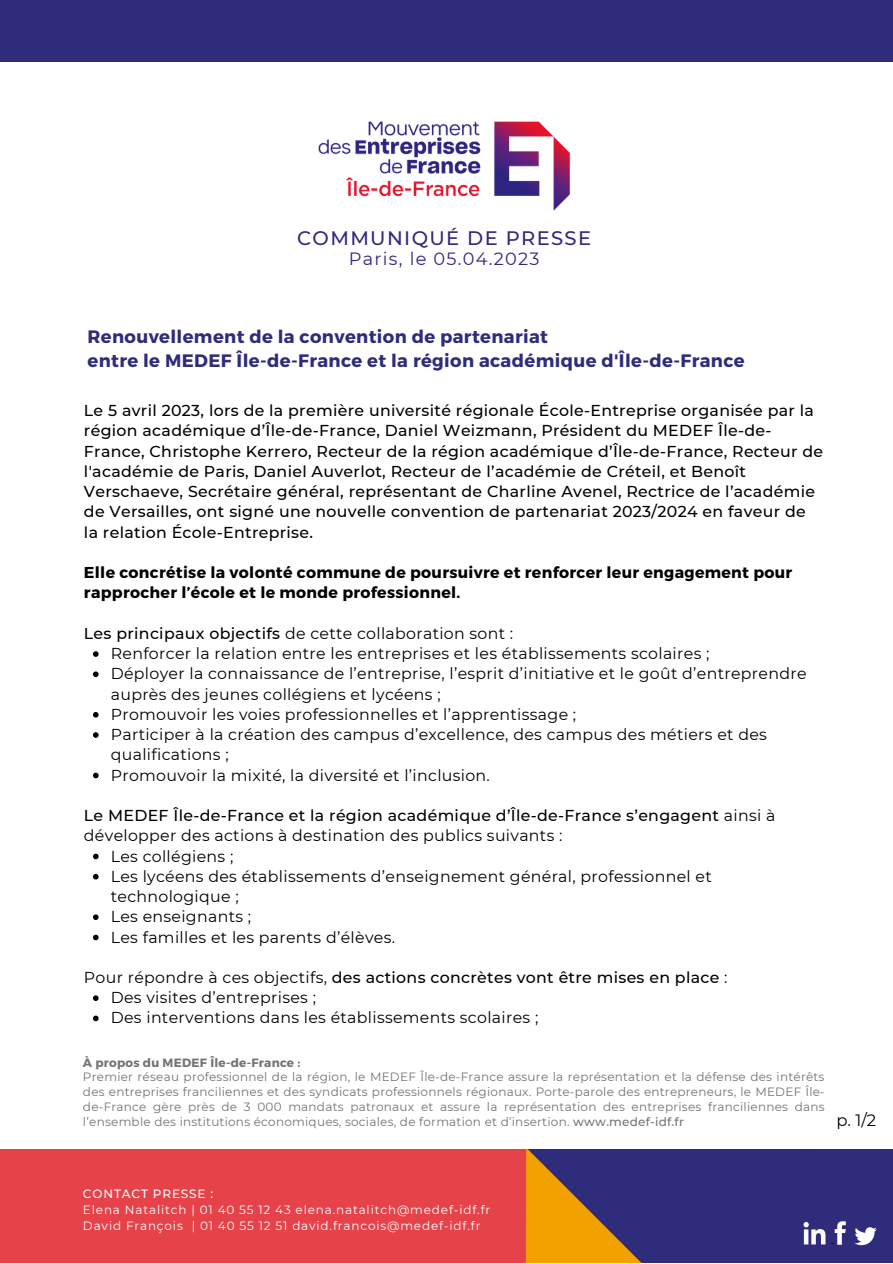
<style>
.page{position:relative;width:893px;height:1264px;background:#fff}
.page>*{position:absolute;margin:0;border:0;box-sizing:border-box;transform-origin:0 0}
.t1{font:500 19.5px "Montserrat";letter-spacing:.07em;color:#31297f}
.t2{font:700 18px/23.5px "Montserrat";letter-spacing:.02em;color:#2f2c7b}
.t3{font:17.7px "Montserrat";letter-spacing:.07em;color:#31297f}
.t4{font:16.5px "Montserrat";color:#000}
.t5{font:500 15.75px/20.2px "Montserrat";letter-spacing:.02em;color:#000}
.t6{font:15.75px/20.2px "Montserrat";letter-spacing:.02em;color:#000}
.t7{font:700 15.75px/20.2px "Montserrat";letter-spacing:.02em;color:#000}
.t8{font:12px/15px "Montserrat";letter-spacing:.02em;color:#737373;text-align:justify}
.t9{font:12px/16px "Montserrat";letter-spacing:.07em;color:#fff}
.t10{font:700 12px "Montserrat";letter-spacing:.02em;color:#737373}
.t11{font:500 12px "Montserrat";letter-spacing:.07em;color:#fff}
.s1{font-weight:500}
.s2{font-weight:400}
</style>
<div class="page">
<img style="left:0;top:1149px;width:892px;height:113px">
<div style="left:0;top:0;width:892px;height:1112px;background:#2f2c7b"></div>
<div style="left:0;top:62px;width:892px;height:1054px;background:#fff"></div>
<img style="left:318px;top:121px;width:252px;height:90px">
<svg style="left:799px;top:1217px;width:46px;height:31px"></svg>
<svg style="left:854px;top:1227px;width:22px;height:18px"></svg>
<svg style="left:93px;top:651px;width:6px;height:6px"></svg>
<svg style="left:93px;top:671px;width:6px;height:6px"></svg>
<svg style="left:93px;top:712px;width:6px;height:5px"></svg>
<svg style="left:93px;top:732px;width:6px;height:5px"></svg>
<svg style="left:93px;top:772px;width:6px;height:6px"></svg>
<svg style="left:93px;top:853px;width:6px;height:6px"></svg>
<svg style="left:93px;top:873px;width:6px;height:6px"></svg>
<svg style="left:93px;top:914px;width:6px;height:6px"></svg>
<svg style="left:93px;top:934px;width:6px;height:6px"></svg>
<svg style="left:93px;top:995px;width:6px;height:5px"></svg>
<svg style="left:93px;top:1015px;width:6px;height:6px"></svg>
<p class="t1" style="left:297px;top:226px;width:295px">COMMUNIQUÉ DE PRESSE</p>
<p class="t3" style="left:349px;top:248px;width:192px">Paris, le 05.04.2023</p>
<p class="t2" style="left:87px;top:324px;width:658px">Renouvellement de la convention de partenariat<br>entre le MEDEF Île-de-France et la région académique d'Île-de-France</p>
<p class="t5" style="left:84px;top:400px;width:740px">Le 5 avril 2023, lors de la première université régionale École-Entreprise organisée par la région académique d’Île-de-France, Daniel Weizmann, Président du MEDEF Île-de-France, Christophe Kerrero, Recteur de la région académique d’Île-de-France, Recteur de l'académie de Paris, Daniel Auverlot, Recteur de l’académie de Créteil, et Benoît Verschaeve, Secrétaire général, représentant de Charline Avenel, Rectrice de l’académie de Versailles, ont signé une nouvelle convention de partenariat 2023/2024 en faveur de la relation École-Entreprise.</p>
<p class="t7" style="left:84px;top:561px;width:709px">Elle concrétise la volonté commune de poursuivre et renforcer leur engagement pour rapprocher l’école et le monde professionnel.</p>
<p class="t6" style="left:84px;top:623px;width:431px"><span class="s1">Les principaux objectifs</span> de cette collaboration sont :</p>
<p class="t6" style="left:111px;top:643px;width:697px">Renforcer la relation entre les entreprises et les établissements scolaires ;<br>Déployer la connaissance de l’entreprise, l’esprit d’initiative et le goût d’entreprendre auprès des jeunes collégiens et lycéens ;<br>Promouvoir les voies professionnelles et l’apprentissage ;<br>Participer à la création des campus d’excellence, des campus des métiers et des qualifications ;<br>Promouvoir la mixité, la diversité et l’inclusion.</p>
<p class="t5" style="left:84px;top:805px;width:692px">Le MEDEF Île-de-France et la région académique d’Île-de-France s’engagent <span class="s2">ainsi à développer des actions à destination des publics suivants :</span></p>
<p class="t6" style="left:111px;top:845px;width:602px">Les collégiens ;<br>Les lycéens des établissements d’enseignement général, professionnel et technologique ;<br>Les enseignants ;<br>Les familles et les parents d’élèves.</p>
<p class="t5" style="left:84px;top:967px;width:645px"><span class="s2">Pour répondre à ces objectifs,</span> des actions concrètes vont être mises en place <span class="s2">:</span></p>
<p class="t6" style="left:111px;top:987px;width:429px">Des visites d’entreprises ;<br>Des interventions dans les établissements scolaires ;</p>
<p class="t10" style="left:83px;top:1054px;width:219px">À propos du MEDEF Île-de-France :</p>
<p class="t8" style="left:83px;top:1069px;width:743px">Premier réseau professionnel de la région, le MEDEF Île-de-France assure la représentation et la défense des intérêts des entreprises franciliennes et des syndicats professionnels régionaux. Porte-parole des entrepreneurs, le MEDEF Île&shy;de-France gère près de 3 000 mandats patronaux et assure la représentation des entreprises franciliennes dans l’ensemble des institutions économiques, sociales, de formation et d’insertion. <span class="s1">www.medef-idf.fr</span></p>
<p class="t4" style="left:836px;top:1109px;width:41px">p. 1/2</p>
<p class="t11" style="left:83px;top:1186px;width:132px">CONTACT PRESSE :</p>
<p class="t9" style="left:83px;top:1201px;width:409px">Elena Natalitch | 01 40 55 12 43 elena.natalitch@medef-idf.fr<br>David François | 01 40 55 12 51 david.francois@medef-idf.fr</p>
</div>
